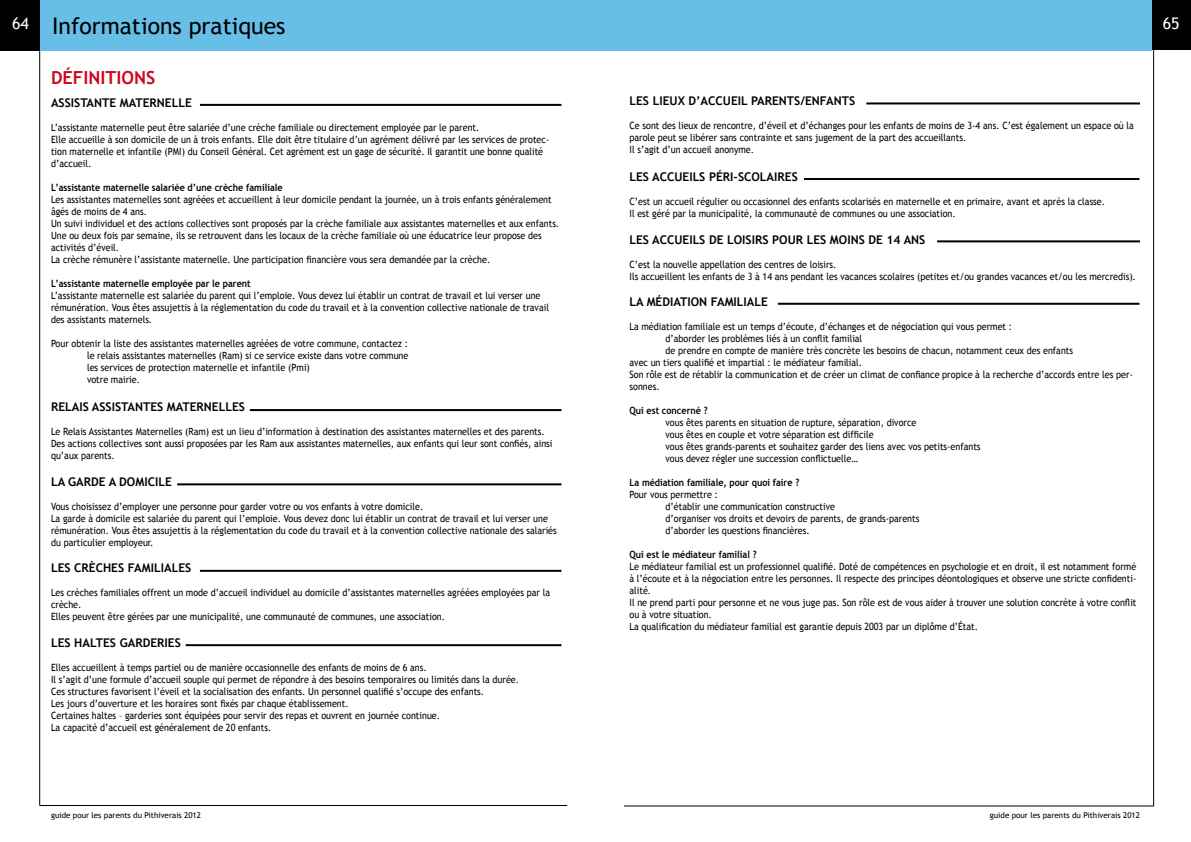
<style>
.page{position:relative;width:1191px;height:842px;background:#fff}
.page>*{position:absolute;margin:0;border:0;box-sizing:border-box;transform-origin:0 0}
.t1{font:23px "Trebuchet MS";color:#000}
.t2{font:700 18px "Trebuchet MS";color:#cd071e}
.t3{font:16px "Trebuchet MS";color:#fff}
.t4{font:700 12px "Trebuchet MS";color:#000}
.t5{font:10px/12px "Trebuchet MS";color:#000;scale:.9 1}
.t6{font:700 10px "Trebuchet MS";color:#000;scale:.9 1}
.t7{font:8px "Trebuchet MS";color:#000}
</style>
<div class="page">
<div style="left:0;top:0;width:40px;height:50px;background:#000"></div>
<hr style="left:39px;top:51px;width:1px;height:754px;background:#000">
<hr style="left:1153px;top:48px;width:1px;height:758px;background:#000">
<hr style="left:624px;top:805px;width:529px;height:1px;background:#000">
<hr style="left:40px;top:805px;width:527px;height:1px;background:#000">
<div style="left:1152px;top:0;width:39px;height:50px;background:#000"></div>
<div style="left:40px;top:0;width:1111px;height:50px;background:#67bee7"></div>
<hr style="left:200px;top:104px;width:361px;height:2px;background:#000">
<hr style="left:250px;top:409px;width:311px;height:2px;background:#000">
<hr style="left:177px;top:483px;width:384px;height:2px;background:#000">
<hr style="left:200px;top:570px;width:361px;height:2px;background:#000">
<hr style="left:186px;top:644px;width:375px;height:2px;background:#000">
<hr style="left:866px;top:102px;width:274px;height:2px;background:#000">
<hr style="left:804px;top:178px;width:335px;height:2px;background:#000">
<hr style="left:778px;top:303px;width:361px;height:2px;background:#000">
<hr style="left:937px;top:240px;width:203px;height:2px;background:#000">
<h3 class="t3" style="left:12px;top:14px;width:18px">64</h3>
<h1 class="t1" style="left:52px;top:12px;width:235px">Informations pratiques</h1>
<h2 class="t2" style="left:51px;top:66px;width:106px">DÉFINITIONS</h2>
<p class="t4" style="left:51px;top:95px;width:142px">ASSISTANTE MATERNELLE</p>
<p class="t5" style="left:51px;top:121px;width:555px">L’assistante maternelle peut être salariée d’une crèche familiale ou directement employée par le parent.<br>Elle accueille à son domicile de un à trois enfants. Elle doit être titulaire d’un agrément délivré par les services de protec&shy;tion maternelle et infantile (PMI) du Conseil Général. Cet agrément est un gage de sécurité. Il garantit une bonne qualité d’accueil.</p>
<p class="t6" style="left:51px;top:181px;width:259px">L’assistante maternelle salariée d’une crèche familiale</p>
<p class="t5" style="left:51px;top:193px;width:566px">Les assistantes maternelles sont agréées et accueillent à leur domicile pendant la journée, un à trois enfants généralement âgés de moins de 4 ans.<br>Un suivi individuel et des actions collectives sont proposés par la crèche familiale aux assistantes maternelles et aux enfants.<br>Une ou deux fois par semaine, ils se retrouvent dans les locaux de la crèche familiale où une éducatrice leur propose des activités d’éveil.<br>La crèche rémunère l’assistante maternelle. Une participation financière vous sera demandée par la crèche.</p>
<p class="t6" style="left:51px;top:277px;width:223px">L’assistante maternelle employée par le parent</p>
<p class="t5" style="left:51px;top:289px;width:555px">L’assistante maternelle est salariée du parent qui l’emploie. Vous devez lui établir un contrat de travail et lui verser une rémunération. Vous êtes assujettis à la réglementation du code du travail et à la convention collective nationale de travail des assistants maternels.</p>
<p class="t5" style="left:87px;top:337px;width:359px;text-indent:-36px">Pour obtenir la liste des assistantes maternelles agréées de votre commune, contactez : le relais assistantes maternelles (Ram) si ce service existe dans votre commune les services de protection maternelle et infantile (Pmi)<br>votre mairie.</p>
<p class="t4" style="left:51px;top:400px;width:195px">RELAIS ASSISTANTES MATERNELLES</p>
<p class="t5" style="left:51px;top:426px;width:558px">Le Relais Assistantes Maternelles (Ram) est un lieu d’information à destination des assistantes maternelles et des parents.<br>Des actions collectives sont aussi proposées par les Ram aux assistantes maternelles, aux enfants qui leur sont confiés, ainsi qu’aux parents.</p>
<p class="t4" style="left:51px;top:474px;width:122px">LA GARDE A DOMICILE</p>
<p class="t5" style="left:51px;top:500px;width:563px">Vous choisissez d’employer une personne pour garder votre ou vos enfants à votre domicile.<br>La garde à domicile est salariée du parent qui l’emploie. Vous devez donc lui établir un contrat de travail et lui verser une rémunération. Vous êtes assujettis à la réglementation du code du travail et à la convention collective nationale des salariés du particulier employeur.</p>
<p class="t4" style="left:51px;top:560px;width:142px">LES CRÈCHES FAMILIALES</p>
<p class="t5" style="left:51px;top:587px;width:556px">Les crèches familiales offrent un mode d’accueil individuel au domicile d’assistantes maternelles agréées employées par la crèche.<br>Elles peuvent être gérées par une municipalité, une communauté de communes, une association.</p>
<p class="t4" style="left:51px;top:635px;width:131px">LES HALTES GARDERIES</p>
<p class="t5" style="left:51px;top:661px;width:521px">Elles accueillent à temps partiel ou de manière occasionnelle des enfants de moins de 6 ans.<br>Il s’agit d’une formule d’accueil souple qui permet de répondre à des besoins temporaires ou limités dans la durée.<br>Ces structures favorisent l’éveil et la socialisation des enfants. Un personnel qualifié s’occupe des enfants.<br>Les jours d’ouverture et les horaires sont fixés par chaque établissement.<br>Certaines haltes – garderies sont équipées pour servir des repas et ouvrent en journée continue.<br>La capacité d’accueil est généralement de 20 enfants.</p>
<p class="t4" style="left:629px;top:93px;width:227px">LES LIEUX D’ACCUEIL PARENTS/ENFANTS</p>
<p class="t5" style="left:629px;top:119px;width:562px">Ce sont des lieux de rencontre, d’éveil et d’échanges pour les enfants de moins de 3-4 ans. C’est également un espace où la parole peut se libérer sans contrainte et sans jugement de la part des accueillants.<br>Il s’agit d’un accueil anonyme.</p>
<p class="t4" style="left:629px;top:170px;width:170px">LES ACCUEILS PÉRI-SCOLAIRES</p>
<p class="t5" style="left:629px;top:196px;width:530px">C’est un accueil régulier ou occasionnel des enfants scolarisés en maternelle et en primaire, avant et après la classe.<br>Il est géré par la municipalité, la communauté de communes ou une association.</p>
<p class="t4" style="left:629px;top:232px;width:297px">LES ACCUEILS DE LOISIRS POUR LES MOINS DE 14 ANS</p>
<p class="t5" style="left:629px;top:258px;width:564px">C’est la nouvelle appellation des centres de loisirs.<br>Ils accueillent les enfants de 3 à 14 ans pendant les vacances scolaires (petites et/ou grandes vacances et/ou les mercredis).</p>
<p class="t4" style="left:629px;top:294px;width:140px">LA MÉDIATION FAMILIALE</p>
<p class="t5" style="left:629px;top:321px;width:427px">La médiation familiale est un temps d’écoute, d’échanges et de négociation qui vous permet :</p>
<p class="t5" style="left:665px;top:333px;width:220px">d’aborder les problèmes liés à un conflit familial</p>
<p class="t5" style="left:665px;top:345px;width:454px">de prendre en compte de manière très concrète les besoins de chacun, notamment ceux des enfants</p>
<p class="t5" style="left:629px;top:357px;width:260px">avec un tiers qualifié et impartial : le médiateur familial.</p>
<p class="t5" style="left:629px;top:369px;width:561px">Son rôle est de rétablir la communication et de créer un climat de confiance propice à la recherche d’accords entre les per-</p>
<p class="t5" style="left:629px;top:381px;width:35px">sonnes.</p>
<p class="t6" style="left:629px;top:404px;width:88px">Qui est concerné ?</p>
<p class="t5" style="left:665px;top:417px;width:351px">vous êtes parents en situation de rupture, séparation, divorce<br>vous êtes en couple et votre séparation est difficile<br>vous êtes grands-parents et souhaitez garder des liens avec vos petits-enfants vous devez régler une succession conflictuelle…</p>
<p class="t6" style="left:629px;top:476px;width:190px">La médiation familiale, pour quoi faire ?</p>
<p class="t5" style="left:665px;top:489px;width:283px;text-indent:-36px">Pour vous permettre :<br>d’établir une communication constructive<br>d’organiser vos droits et devoirs de parents, de grands-parents d’aborder les questions financières.</p>
<p class="t6" style="left:629px;top:548px;width:143px">Qui est le médiateur familial ?</p>
<p class="t5" style="left:629px;top:561px;width:565px">Le médiateur familial est un professionnel qualifié. Doté de compétences en psychologie et en droit, il est notamment formé à l’écoute et à la négociation entre les personnes. Il respecte des principes déontologiques et observe une stricte confidenti&shy;alité.<br>Il ne prend parti pour personne et ne vous juge pas. Son rôle est de vous aider à trouver une solution concrète à votre conflit ou à votre situation.<br>La qualification du médiateur familial est garantie depuis 2003 par un diplôme d’État.</p>
<h3 class="t3" style="left:1162px;top:14px;width:18px">65</h3>
<p class="t7" style="left:51px;top:810px;width:151px">guide pour les parents du Pithiverais 2012</p>
<p class="t7" style="left:990px;top:810px;width:151px">guide pour les parents du Pithiverais 2012</p>
</div>
